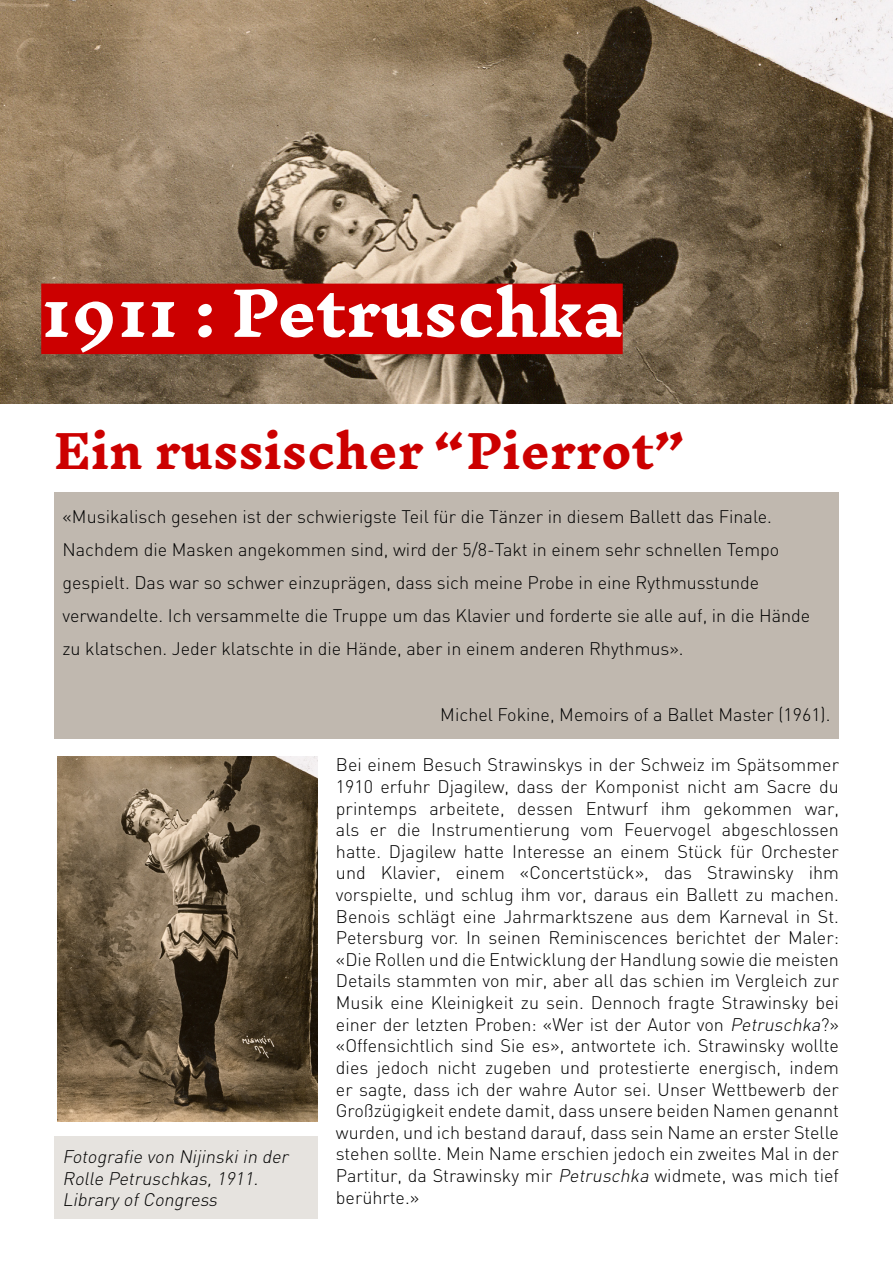
<style>
.page{position:relative;width:893px;height:1263px;background:#fff}
.page>*{position:absolute;margin:0;border:0;box-sizing:border-box;transform-origin:0 0}
.t1{font:700 60px "Inknut Antiqua";color:#fff}
.t2{font:700 45px "Inknut Antiqua";color:#c00}
.t3{font:300 18px/21.6px "DIN";color:#000}
.t4{font:italic 300 18px/21.6px "DIN";color:#000}
.s1{font-style:italic}
</style>
<div class="page">
<div style="left:54px;top:492px;width:785px;height:246px;background:#c0b8af"></div>
<img style="left:0;top:0;width:893px;height:404px">
<div style="left:41px;top:284px;width:582px;height:70px;background:#c00"></div>
<img style="left:57px;top:757px;width:260px;height:364px">
<div style="left:54px;top:1136px;width:263px;height:82px;background:#e6e3df"></div>
<h1 class="t1" style="left:41px;top:281px;width:583px">1911 : Petruschka</h1>
<h2 class="t2" style="left:54px;top:427px;width:632px">Ein russischer “Pierrot”</h2>
<p class="t3" style="left:63px;top:500px;width:749px;line-height:33px">«Musikalisch gesehen ist der schwierigste Teil für die Tänzer in diesem Ballett das Finale.<br>Nachdem die Masken angekommen sind, wird der 5/8-Takt in einem sehr schnellen Tempo gespielt. Das war so schwer einzuprägen, dass sich meine Probe in eine Rythmusstunde verwandelte. Ich versammelte die Truppe um das Klavier und forderte sie alle auf, in die Hände zu klatschen. Jeder klatschte in die Hände, aber in einem anderen Rhythmus».</p>
<p class="t4" style="left:63px;top:1145px;width:231px">Fotografie von Nijinskiin der<br>Rolle Petruschkas,1911.<br>Library ofCongress</p>
<p class="t3" style="left:440px;top:704px;width:392px">Michel Fokine, Memoirs of a Ballet Master (1961).</p>
<p class="t3" style="left:336px;top:754px;width:505px;text-align:justify">Bei einem Besuch Strawinskys in der Schweiz im Spätsommer 1910 erfuhr Djagilew, dass der Komponist nicht am Sacre du printemps arbeitete, dessen Entwurf ihm gekommen war, als er die Instrumentierung vom Feuervogel abgeschlossen hatte. Djagilew hatte Interesse an einem Stück für Orchester und Klavier, einem «Concertstück», das Strawinsky ihm vorspielte, und schlug ihm vor, daraus ein Ballett zu machen.<br>Benois schlägt eine Jahrmarktszene aus dem Karneval in St.<br>Petersburg vor. In seinen Reminiscences berichtet der Maler: «Die Rollen und die Entwicklung der Handlung sowie die meisten Details stammten von mir, aber all das schien im Vergleich zur Musik eine Kleinigkeit zu sein. Dennoch fragte Strawinsky bei einer der letzten Proben: «Wer ist der Autor von <span class="s1">Petruschka</span>?» «Offensichtlich sind Sie es», antwortete ich. Strawinsky wollte dies jedoch nicht zugeben und protestierte energisch, indem er sagte, dass ich der wahre Autor sei. Unser Wettbewerb der Großzügigkeit endete damit, dass unsere beiden Namen genannt wurden, und ich bestand darauf, dass sein Name an erster Stelle stehen sollte. Mein Name erschien jedoch ein zweites Mal in der Partitur, da Strawinsky mir <span class="s1">Petruschka</span> widmete, was mich tief berührte.»</p>
</div>
